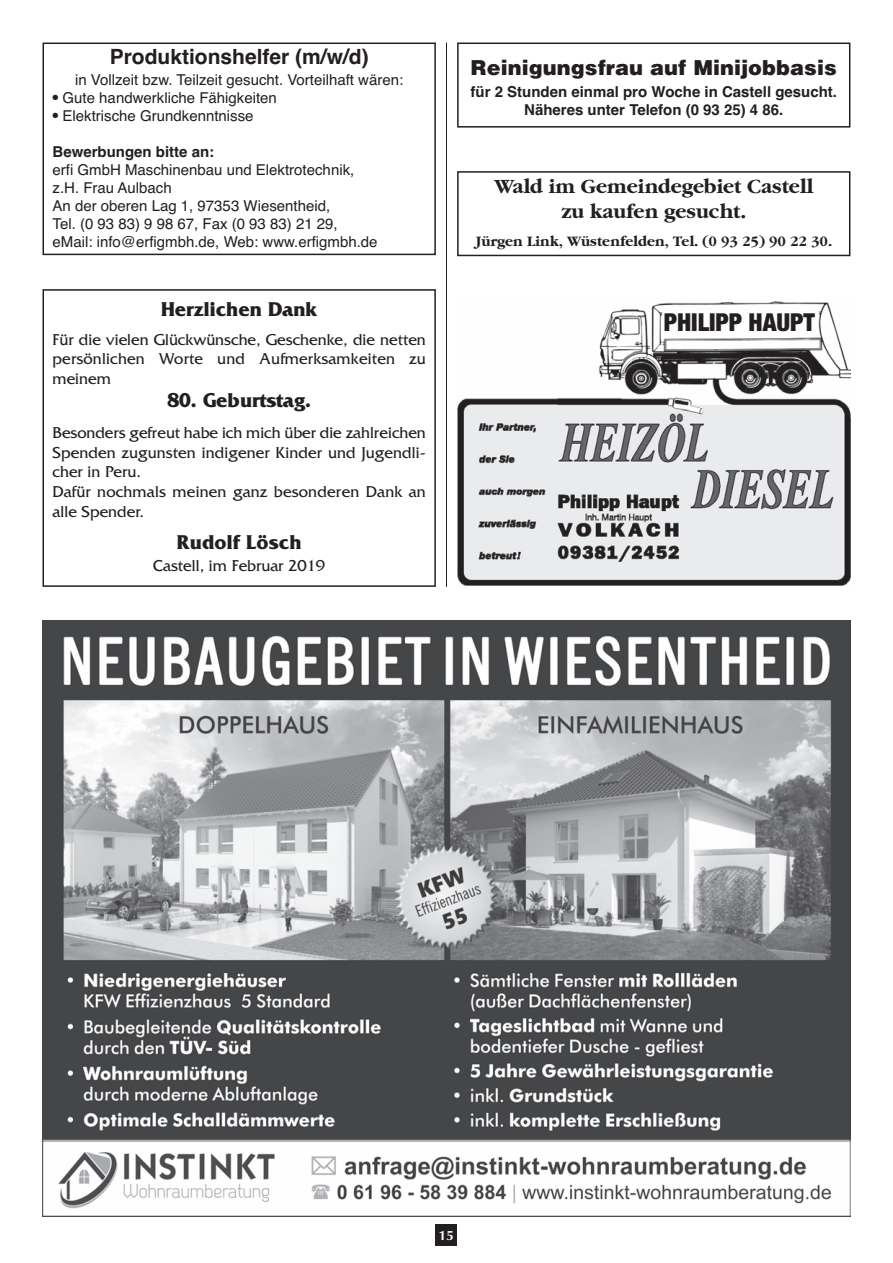
<style>
.page{position:relative;width:893px;height:1263px;background:#fff}
.page>*{position:absolute;margin:0;border:0;box-sizing:border-box;transform-origin:0 0}
.t1{font:900 condensed 24.75px "Helvetica Neue";color:#231f20}
.t2{font:700 21px/25.2px "Garamond";color:#231f20;text-align:center}
.t3{font:700 21px "Friz Quadrata";color:#231f20}
.t4{font:900 21px "Helvetica";color:#231f20}
.t5{font:700 21px "Helvetica";color:#231f20}
.t6{font:16.5px/19.8px "Friz Quadrata";letter-spacing:.005em;color:#231f20;text-align:justify}
.t7{font:15px/18px "Helvetica";color:#231f20}
.t8{font:700 15px/18px "Helvetica";color:#231f20;text-align:center}
.t9{font:700 15px "Garamond";color:#231f20}
.t10{font:700 13.5px "Optima";color:#fff}
</style>
<div class="page">
<div style="left:436px;top:1225px;width:21px;height:21px;background:#231f20"></div>
<hr style="left:446px;top:43px;width:1px;height:544px;background:#231f20">
<img style="left:457px;top:301px;width:393px;height:285px">
<img style="left:43px;top:621px;width:807px;height:595px">
<div style="left:457px;top:43px;width:393px;height:85px;border:2px solid #231f20"></div>
<div style="left:457px;top:171px;width:393px;height:85px;border:2px solid #231f20"></div>
<div style="left:43px;top:43px;width:393px;height:212px;border:2px solid #231f20"></div>
<div style="left:43px;top:289px;width:393px;height:298px;border:2px solid #231f20"></div>
<h2 class="t5" style="left:110px;top:45px;width:261px">Produktionshelfer (m/w/d)</h2>
<p class="t7" style="left:75px;top:71px;width:330px">in Vollzeit bzw. Teilzeit gesucht. Vorteilhaft wären:</p>
<p class="t7" style="left:53px;top:89px;width:226px">● Gute handwerkliche Fähigkeiten</p>
<p class="t7" style="left:53px;top:107px;width:203px">● Elektrische Grundkenntnisse</p>
<p class="t8" style="left:53px;top:143px;width:163px">Bewerbungen bitte an:</p>
<p class="t7" style="left:53px;top:161px;width:327px">erfi GmbH Maschinenbau und Elektrotechnik, z.H. Frau Aulbach<br>An der oberen Lag 1, 97353 Wiesentheid,<br>Tel. (0 93 83) 9 98 67, Fax (0 93 83) 21 29, eMail: info@erfigmbh.de, Web: www.erfigmbh.de</p>
<h2 class="t3" style="left:161px;top:296px;width:158px">Herzlichen Dank</h2>
<p class="t6" style="left:53px;top:329px;width:375px">Für die vielen Glückwünsche, Geschenke, die netten persönlichen Worte und Aufmerksamkeiten zu meinem</p>
<h2 class="t3" style="left:167px;top:387px;width:145px">80. Geburtstag.</h2>
<p class="t6" style="left:53px;top:422px;width:375px;text-align:left">Besonders gefreut habe ich mich über die zahlreichen Spenden zugunsten indigener Kinder und Jugendli&shy;cher in Peru.<br>Dafür nochmals meinen ganz besonderen Dank an alle Spender.</p>
<h2 class="t3" style="left:177px;top:529px;width:126px">Rudolf Lösch</h2>
<p class="t6" style="left:153px;top:555px;width:173px">Castell, im Februar 2019</p>
<h2 class="t4" style="left:471px;top:55px;width:368px">Reinigungsfrau auf Minijobbasis</h2>
<p class="t8" style="left:471px;top:83px;width:368px">für 2 Stunden einmal pro Woche in Castell gesucht.<br>Näheres unter Telefon (0 93 25) 4 86.</p>
<h2 class="t2" style="left:494px;top:173px;width:320px">Wald im Gemeindegebiet Castell zu kaufen gesucht.</h2>
<p class="t9" style="left:475px;top:232px;width:358px">Jürgen Link, Wüstenfelden, Tel. (0 93 25) 90 22 30.</p>
<h1 class="t1" style="left:664px;top:301px;width:153px">PHILIPP HAUPT</h1>
<p class="t10" style="left:439px;top:1227px;width:17px">15</p>
</div>
